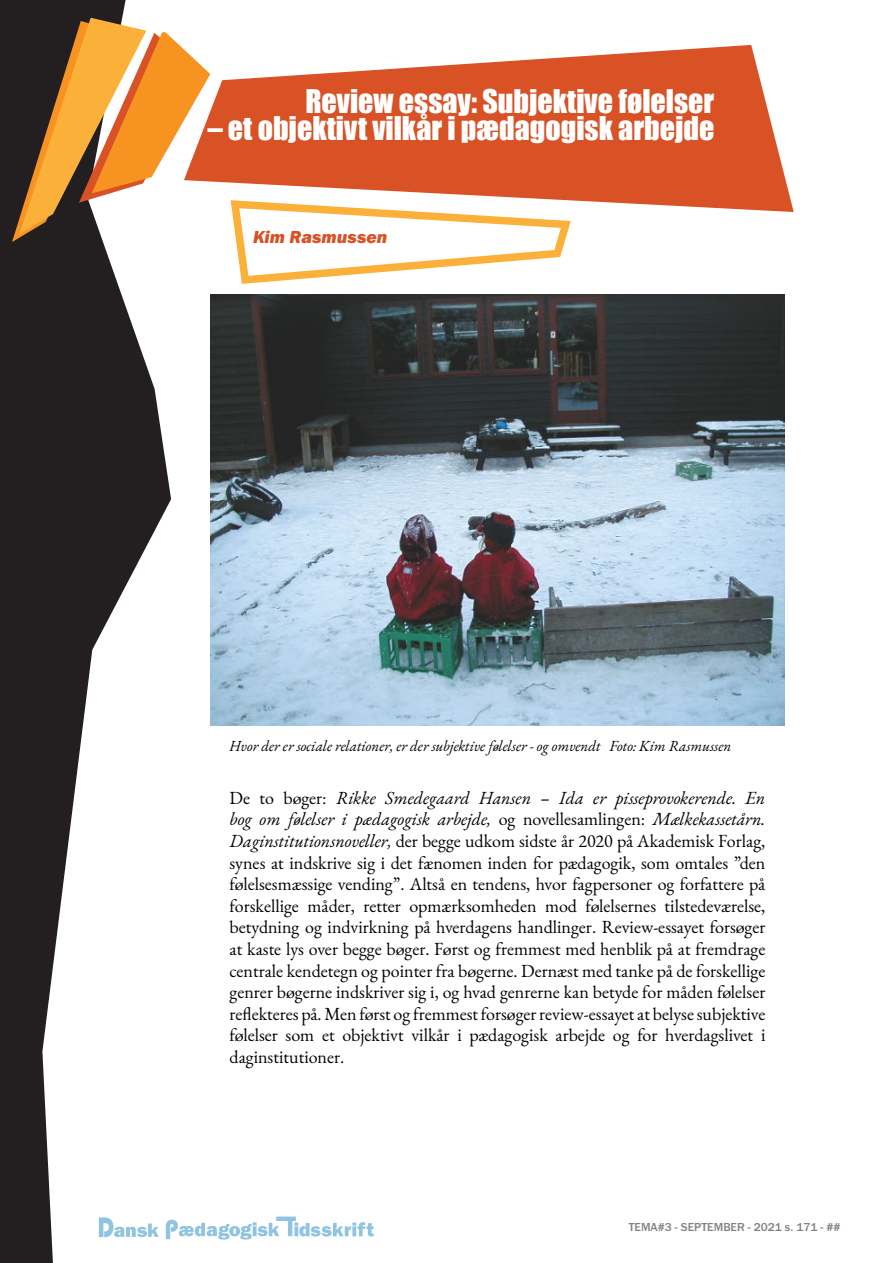
<style>
.page{position:relative;width:893px;height:1263px;background:#fff}
.page>*{position:absolute;margin:0;border:0;box-sizing:border-box;transform-origin:0 0}
.Awkward_Header{font:30px "Impact";color:#fff}
.t1{font:18px/21.6px "EB Garamond";color:#000;text-align:justify}
.Author_Name{font:18px "Franklin Gothic URW Hea Ita";color:#d85226}
.Figure_Text{font:italic 15px "EB Garamond";color:#000}
.t2{font:500 12px "Franklin Gothic URW";color:#000}
.s1{font-style:italic}
</style>
<div class="page">
<svg style="left:210px;top:45px;width:584px;height:167px;fill:#d85226"></svg>
<svg style="left:0;top:0;width:171px;height:1263px;fill:#231f20"></svg>
<svg style="left:12px;top:18px;width:198px;height:224px"></svg>
<svg style="left:99px;top:1217px;width:60px;height:20px"></svg>
<svg style="left:166px;top:1216px;width:208px;height:23px"></svg>
<svg style="left:226px;top:196px;width:349px;height:88px"></svg>
<img style="left:210px;top:295px;width:574px;height:430px">
<p class="Awkward_Header" style="left:305px;top:78px;width:410px">Review essay: Subjektive følelser</p>
<p class="Awkward_Header" style="left:208px;top:105px;width:508px">– et objektivt vilkår i pædagogisk arbejde</p>
<p class="Author_Name" style="left:253px;top:225px;width:136px">Kim Rasmussen</p>
<p class="Figure_Text" style="left:230px;top:736px;width:503px">Hvor der er sociale relationer, er der subjektive følelser - og omvendt Foto: Kim Rasmussen</p>
<p class="t1" style="left:230px;top:787px;width:537px">De to bøger: <span class="s1">Rikke Smedegaard Hansen – Ida er pisseprovokerende. En bog om følelser i pædagogisk arbejde,</span> og novellesamlingen: <span class="s1">Mælkekassetårn.<br>Daginstitutionsnoveller,</span> der begge udkom sidste år 2020 på Akademisk Forlag, synes at indskrive sig i det fænomen inden for pædagogik, som omtales ”den følelsesmæssige vending”. Altså en tendens, hvor fagpersoner og forfattere på forskellige måder, retter opmærksomheden mod følelsernes tilstedeværelse, betydning og indvirkning på hverdagens handlinger. Review-essayet forsøger at kaste lys over begge bøger. Først og fremmest med henblik på at fremdrage centrale kendetegn og pointer fra bøgerne. Dernæst med tanke på de forskellige genrer bøgerne indskriver sig i, og hvad genrerne kan betyde for måden følelser reflekteres på. Men først og fremmest forsøger review-essayet at belyse subjektive følelser som et objektivt vilkår i pædagogisk arbejde og for hverdagslivet i daginstitutioner.</p>
<p class="t2" style="left:629px;top:1220px;width:213px">TEMA#3 - SEPTEMBER - 2021 s. 171 - ##</p>
</div>
